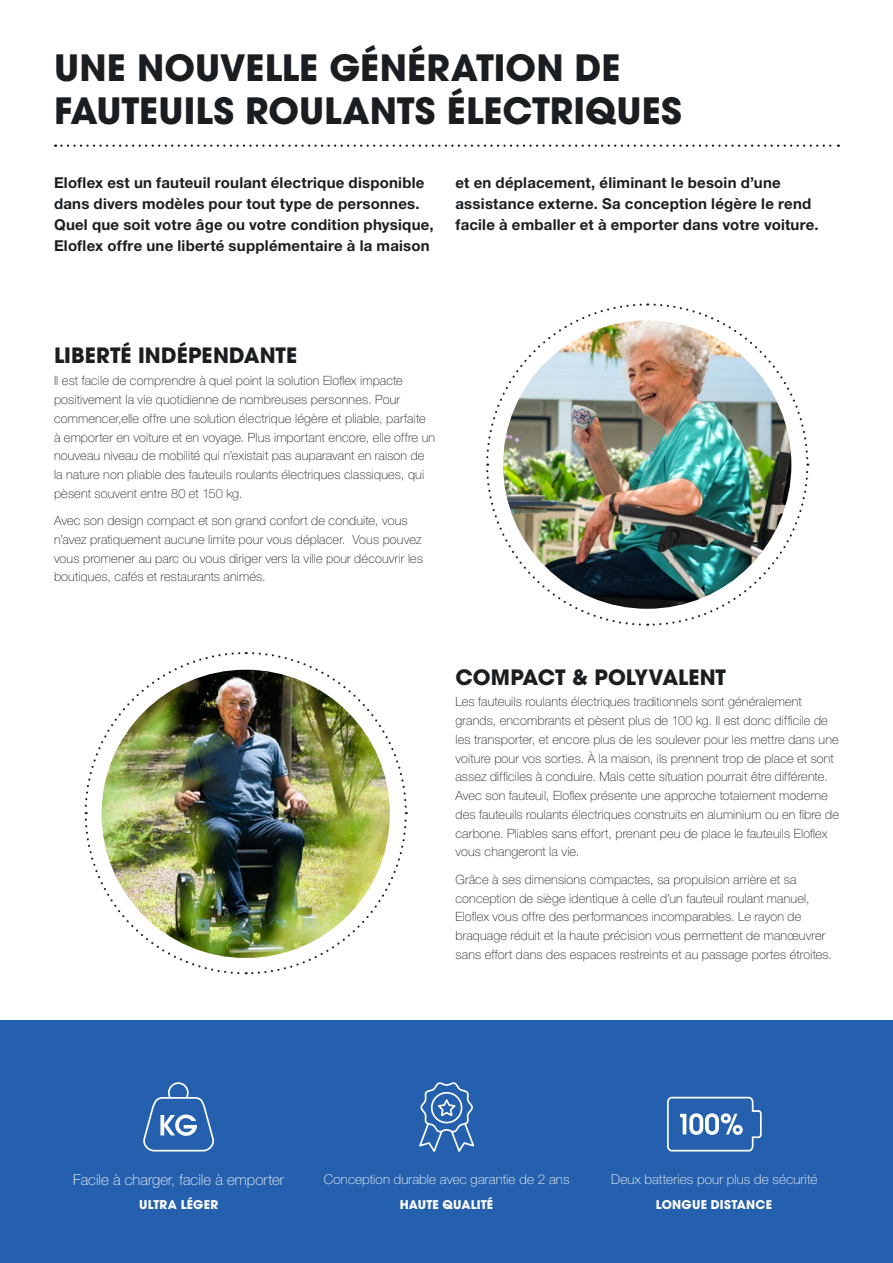
<style>
.page{position:relative;width:893px;height:1263px;background:#fff}
.page>*{position:absolute;margin:0;border:0;box-sizing:border-box;transform-origin:0 0}
.t1{font:700 36px/43.2px "ITC Avant Garde Pro";color:#1b1e21}
.t2{font:700 21px "ITC Avant Garde Pro";color:#1b1e21}
.t3{font:700 15px/21px "Helvetica Neue LT Pro";letter-spacing:.015em;color:#1b1e21}
.t4{font:100 15px "Helvetica Neue LT Pro";color:#fff}
.t5{font:100 13.5px "Helvetica Neue LT Pro";letter-spacing:.01em;color:#fff}
.t6{font:100 12.75px/18.8px "Helvetica Neue LT Pro";letter-spacing:.01em;color:#1b1e21}
.t7{font:700 12px "ITC Avant Garde Pro";letter-spacing:.015em;color:#fff}
</style>
<div class="page">
<div style="left:0;top:1020px;width:893px;height:243px;background:#2460ad"></div>
<svg style="left:84px;top:652px;width:324px;height:323px"></svg>
<svg style="left:486px;top:303px;width:323px;height:323px"></svg>
<img style="left:503px;top:320px;width:288px;height:289px;border-radius:144px">
<img style="left:102px;top:670px;width:288px;height:288px;border-radius:144px">
<svg style="left:667px;top:1096px;width:95px;height:56px"></svg>
<svg style="left:143px;top:1082px;width:71px;height:70px"></svg>
<svg style="left:419px;top:1082px;width:56px;height:70px"></svg>
<svg style="left:55px;top:145px;width:784px;height:2px"></svg>
<h1 class="t1" style="left:54px;top:45px;width:629px">UNE NOUVELLE GÉNÉRATION DE<br>FAUTEUILS ROULANTS ÉLECTRIQUES</h1>
<p class="t3" style="left:54px;top:172px;width:381px">Eloflex est un fauteuil roulant électrique disponible dans divers modèles pour tout type de personnes.<br>Quel que soit votre âge ou votre condition physique, Eloflex offre une liberté supplémentaire à la maison</p>
<p class="t3" style="left:455px;top:172px;width:365px">et en déplacement, éliminant le besoin d’une assistance externe. Sa conception légère le rend facile à emballer et à emporter dans votre voiture.</p>
<h2 class="t2" style="left:54px;top:342px;width:245px">LIBERTÉ INDÉPENDANTE</h2>
<p class="t6" style="left:54px;top:371px;width:383px">Il est facile de comprendre à quel point la solution Eloflex impacte positivement la vie quotidienne de nombreuses personnes. Pour commencer,elle offre une solution électrique légère et pliable, parfaite à emporter en voiture et en voyage. Plus important encore, elle offre un nouveau niveau de mobilité qui n’existait pas auparavant en raison de la nature non pliable des fauteuils roulants électriques classiques, qui pèsent souvent entre 80 et 150 kg.</p>
<p class="t6" style="left:54px;top:511px;width:371px">Avec son design compact et son grand confort de conduite, vous n’avez pratiquement aucune limite pour vous déplacer. Vous pouvez vous promener au parc ou vous diriger vers la ville pour découvrir les boutiques, cafés et restaurants animés.</p>
<h2 class="t2" style="left:455px;top:663px;width:272px">COMPACT &amp; POLYVALENT</h2>
<p class="t6" style="left:455px;top:692px;width:385px">Les fauteuils roulants électriques traditionnels sont généralement grands, encombrants et pèsent plus de 100 kg. Il est donc difficile de les transporter, et encore plus de les soulever pour les mettre dans une voiture pour vos sorties. À la maison, ils prennent trop de place et sont assez difficiles à conduire. Mais cette situation pourrait être différente.<br>Avec son fauteuil, Eloflex présente une approche totalement moderne des fauteuils roulants électriques construits en aluminium ou en fibre de carbone. Pliables sans effort, prenant peu de place le fauteuils Eloflex vous changeront la vie.</p>
<p class="t6" style="left:455px;top:870px;width:378px">Grâce à ses dimensions compactes, sa propulsion arrière et sa conception de siège identique à celle d’un fauteuil roulant manuel, Eloflex vous offre des performances incomparables. Le rayon de braquage réduit et la haute précision vous permettent de manœuvrer sans effort dans des espaces restreints et au passage portes étroites.</p>
<p class="t4" style="left:73px;top:1171px;width:212px">Facile à charger, facile à emporter</p>
<p class="t5" style="left:324px;top:1171px;width:247px">Conception durable avec garantie de 2 ans</p>
<p class="t5" style="left:611px;top:1171px;width:208px">Deux batteries pour plus de sécurité</p>
<p class="t7" style="left:400px;top:1196px;width:95px">HAUTE QUALITÉ</p>
<p class="t7" style="left:656px;top:1196px;width:118px">LONGUE DISTANCE</p>
<p class="t7" style="left:139px;top:1196px;width:80px">ULTRA LÉGER</p>
</div>
